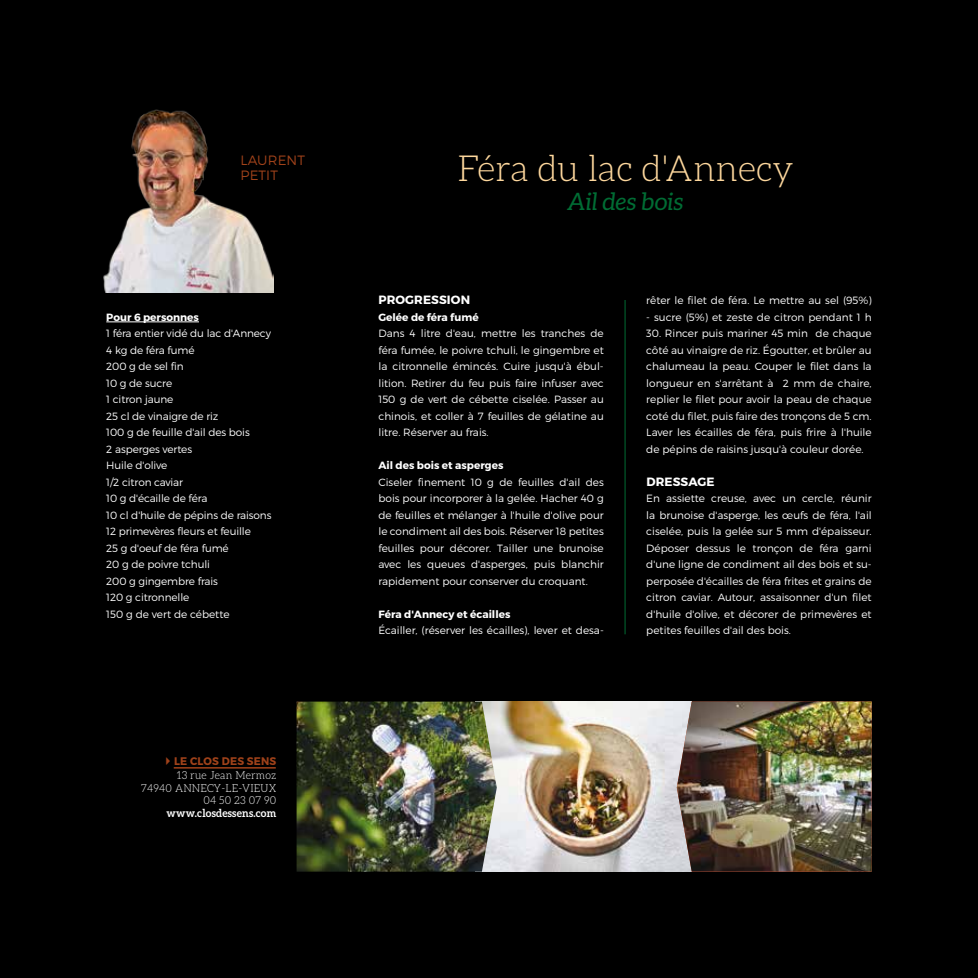
<style>
.page{position:relative;width:978px;height:978px;background:#000}
.page>*{position:absolute;margin:0;border:0;box-sizing:border-box;transform-origin:0 0}
.t1{font:300 36px "Aleo";color:#fdd79d}
.t2{font:italic 24px "Aleo";color:#006c34}
.t3{font:300 13.5px/15px "Montserrat";letter-spacing:.01em;color:#a0421a}
.t4{font:700 12px "Montserrat";letter-spacing:.01em;color:#fff}
.t5{font:300 10.95px/12.6px "Aleo";letter-spacing:.02em;color:#fff;text-align:right;scale:.95 1}
.t6{font:700 10.95px "Aleo";letter-spacing:.02em;color:#fff;scale:.95 1}
.t7{font:700 10.95px "Montserrat";letter-spacing:.02em;color:#a0421a;scale:.95 1}
.t8{font:300 10.5px/16.5px "Montserrat";letter-spacing:-.01em;color:#fff;text-align:justify}
.t9{font:700 10.5px "Montserrat";color:#fff}
</style>
<div class="page">
<hr style="left:106px;top:322px;width:93px;height:1px;background:#fff">
<hr style="left:625px;top:300px;width:1px;height:334px;background:#016c34">
<img style="left:497px;top:702px;width:180px;height:170px">
<img style="left:297px;top:702px;width:200px;height:170px">
<img style="left:677px;top:702px;width:195px;height:169px">
<img style="left:103px;top:109px;width:171px;height:184px">
<hr style="left:174px;top:767px;width:102px;height:2px;background:#a0421a">
<p class="t3" style="left:241px;top:153px;width:66px">LAURENT<br>PETIT</p>
<h1 class="t1" style="left:457px;top:149px;width:338px">Féra du lac d'Annecy</h1>
<h2 class="t2" style="left:568px;top:188px;width:117px">Ail des bois</h2>
<p class="t9" style="left:106px;top:311px;width:94px">Pour 6 personnes</p>
<p class="t8" style="left:106px;top:325px;width:167px;text-align:left">1 féra entier vidé du lac d'Annecy<br>4 kg de féra fumé<br>200 g de sel fin<br>10 g de sucre<br>1 citron jaune<br>25 cl de vinaigre de riz<br>100 g de feuille d'ail des bois<br>2 asperges vertes<br>Huile d'olive<br>1/2 citron caviar<br>10 g d'écaille de féra<br>10 cl d'huile de pépins de raisons<br>12 primevères fleurs et feuille<br>25 g d'oeuf de féra fumé<br>20 g de poivre tchuli<br>200 g gingembre frais<br>120 g citronnelle<br>150 g de vert de cébette</p>
<p class="t7" style="left:162px;top:754px;width:122px">✔LE CLOS DES SENS</p>
<p class="t5" style="left:141px;top:769px;width:144px">13 rue Jean Mermoz<br>74940 ANNECY-LE-VIEUX<br>04 50 23 07 90</p>
<p class="t6" style="left:167px;top:807px;width:117px">www.closdessens.com</p>
<p class="t4" style="left:378px;top:293px;width:93px">PROGRESSION</p>
<p class="t9" style="left:378px;top:311px;width:102px">Gelée de féra fumé</p>
<p class="t8" style="left:378px;top:325px;width:227px">Dans 4 litre d'eau, mettre les tranches de féra fumée, le poivre tchuli, le gingembre et la citronnelle émincés. Cuire jusqu'à ébul&shy;lition. Retirer du feu puis faire infuser avec 150 g de vert de cébette ciselée. Passer au chinois, et coller à 7 feuilles de gélatine au litre. Réserver au frais.</p>
<p class="t9" style="left:378px;top:459px;width:126px">Ail des bois et asperges</p>
<p class="t8" style="left:378px;top:474px;width:227px">Ciseler finement 10 g de feuilles d'ail des bois pour incorporer à la gelée. Hacher 40 g de feuilles et mélanger à l'huile d'olive pour le condiment ail des bois. Réserver 18 petites feuilles pour décorer. Tailler une brunoise avec les queues d'asperges, puis blanchir rapidement pour conserver du croquant.</p>
<p class="t9" style="left:378px;top:608px;width:133px">Féra d'Annecy et écailles</p>
<p class="t8" style="left:378px;top:622px;width:227px">Écailler, (réserver les écailles), lever et desa-</p>
<p class="t8" style="left:646px;top:292px;width:227px">rêter le filet de féra. Le mettre au sel (95%)</p>
<p class="t8" style="left:646px;top:309px;width:227px">- sucre (5%) et zeste de citron pendant 1 h</p>
<p class="t8" style="left:646px;top:325px;width:227px">30. Rincer puis mariner 45 min de chaque côté au vinaigre de riz. Égoutter, et brûler au chalumeau la peau. Couper le filet dans la longueur en s'arrêtant à 2 mm de chaire, replier le filet pour avoir la peau de chaque coté du filet, puis faire des tronçons de 5 cm.<br>Laver les écailles de féra, puis frire à l'huile de pépins de raisins jusqu'à couleur dorée.</p>
<p class="t4" style="left:646px;top:474px;width:70px">DRESSAGE</p>
<p class="t8" style="left:646px;top:490px;width:227px">En assiette creuse, avec un cercle, réunir la brunoise d'asperge, les œufs de féra, l'ail ciselée, puis la gelée sur 5 mm d'épaisseur.<br>Déposer dessus le tronçon de féra garni d'une ligne de condiment ail des bois et su&shy;perposée d'écailles de féra frites et grains de citron caviar. Autour, assaisonner d'un filet d'huile d'olive, et décorer de primevères et petites feuilles d'ail des bois.</p>
</div>
